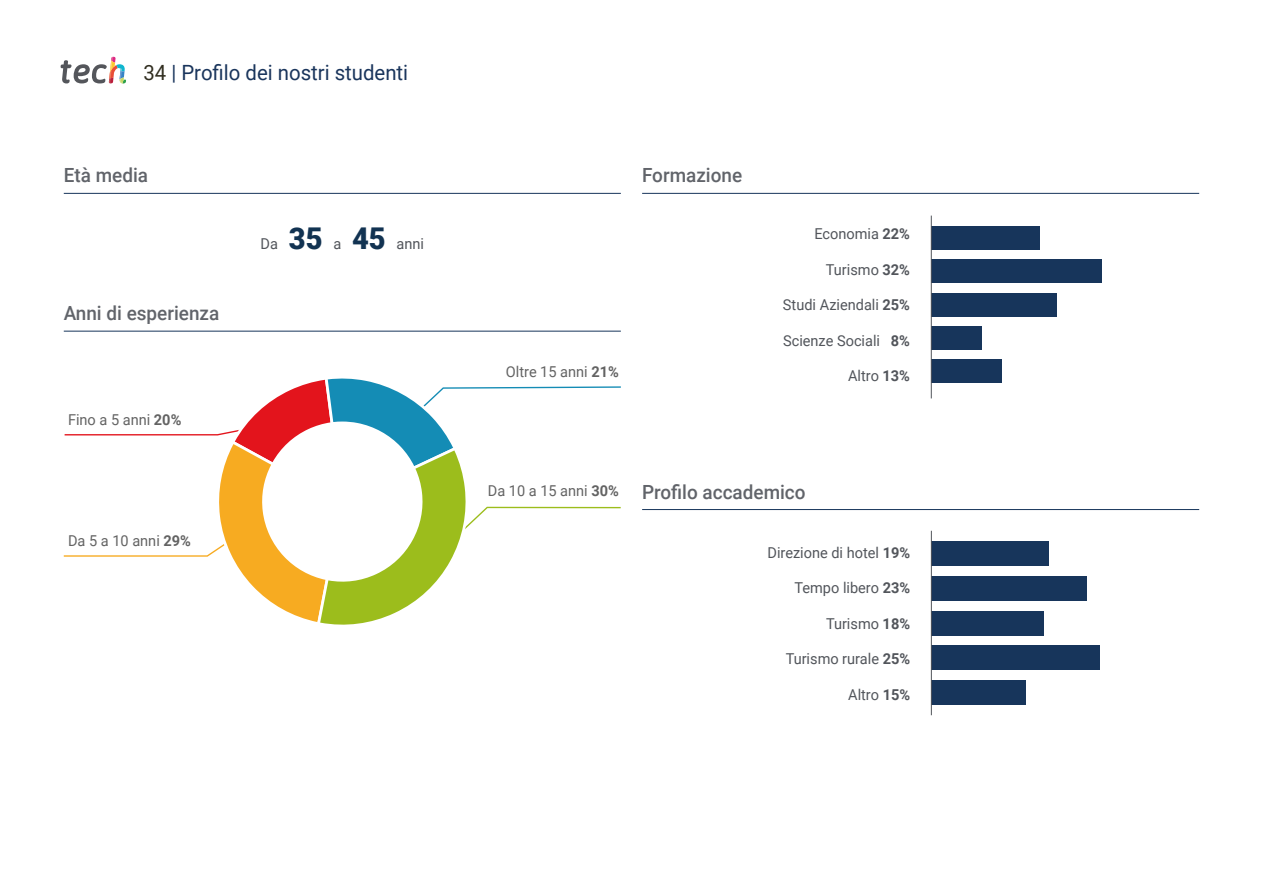
<style>
.page{position:relative;width:1263px;height:893px;background:#fff}
.page>*{position:absolute;margin:0;border:0;box-sizing:border-box;transform-origin:0 0}
.t1{font:21px "Roboto";color:#1a355c}
.t2{font:500 19.5px "Roboto";color:#61646a}
.t3{font:15px "Roboto";color:#52555b}
.t4{font:15px "Roboto";color:#636363}
.s1{color:#312e20}
.s2{font-weight:700}
.s3{font-weight:900;font-size:30px;color:#123352}
</style>
<div class="page">
<svg style="left:61px;top:57px;width:65px;height:27px"></svg>
<hr style="left:64px;top:193px;width:557px;height:1px;background:#17355b">
<hr style="left:64px;top:331px;width:557px;height:1px;background:#17355b">
<hr style="left:642px;top:509px;width:557px;height:1px;background:#17355b">
<div style="left:931px;top:541px;width:118px;height:25px;background:#17355b"></div>
<div style="left:931px;top:576px;width:156px;height:24px;background:#17355b"></div>
<div style="left:931px;top:611px;width:113px;height:24px;background:#17355b"></div>
<div style="left:931px;top:645px;width:169px;height:25px;background:#17355b"></div>
<div style="left:931px;top:680px;width:95px;height:25px;background:#17355b"></div>
<hr style="left:931px;top:531px;width:1px;height:184px;background:#52555b">
<hr style="left:642px;top:193px;width:557px;height:1px;background:#17355b">
<div style="left:931px;top:226px;width:109px;height:24px;background:#17355b"></div>
<div style="left:931px;top:259px;width:171px;height:24px;background:#17355b"></div>
<div style="left:931px;top:293px;width:126px;height:23px;background:#17355b"></div>
<div style="left:931px;top:326px;width:50px;height:24px;background:#17355b"></div>
<div style="left:931px;top:359px;width:71px;height:24px;background:#17355b"></div>
<hr style="left:931px;top:216px;width:1px;height:182px;background:#52555b">
<svg style="left:64px;top:378px;width:557px;height:247px"></svg>
<h1 class="t1" style="left:144px;top:57px;width:266px"><span class="s1">34</span> | Profilo dei nostri studenti</h1>
<h2 class="t2" style="left:64px;top:161px;width:86px">Età media</h2>
<h2 class="t2" style="left:64px;top:300px;width:157px">Anni di esperienza</h2>
<p class="t4" style="left:68px;top:409px;width:115px">Fino a 5 anni <span class="s2">20%</span></p>
<p class="t3" style="left:261px;top:233px;width:165px">Da <span class="s3">35</span> a <span class="s3">45</span> anni</p>
<p class="t4" style="left:68px;top:530px;width:124px">Da 5 a 10 anni <span class="s2">29%</span></p>
<h2 class="t2" style="left:642px;top:161px;width:102px">Formazione</h2>
<p class="t3" style="left:814px;top:224px;width:97px">Economia <span class="s2">22%</span></p>
<p class="t3" style="left:826px;top:259px;width:86px">Turismo <span class="s2">32%</span></p>
<p class="t3" style="left:783px;top:295px;width:129px">Studi Aziendali <span class="s2">25%</span></p>
<p class="t3" style="left:783px;top:330px;width:128px">Scienze Sociali <span class="s2">8%</span></p>
<p class="t4" style="left:506px;top:361px;width:114px">Oltre 15 anni <span class="s2">21%</span></p>
<p class="t3" style="left:848px;top:366px;width:63px">Altro <span class="s2">13%</span></p>
<p class="t4" style="left:488px;top:480px;width:132px">Da 10 a 15 anni <span class="s2">30%</span></p>
<h2 class="t2" style="left:642px;top:478px;width:165px">Profilo accademico</h2>
<p class="t3" style="left:767px;top:542px;width:144px">Direzione di hotel <span class="s2">19%</span></p>
<p class="t3" style="left:794px;top:577px;width:117px">Tempo libero <span class="s2">23%</span></p>
<p class="t3" style="left:826px;top:613px;width:86px">Turismo <span class="s2">18%</span></p>
<p class="t3" style="left:786px;top:648px;width:126px">Turismo rurale <span class="s2">25%</span></p>
<p class="t3" style="left:848px;top:684px;width:63px">Altro <span class="s2">15%</span></p>
</div>
